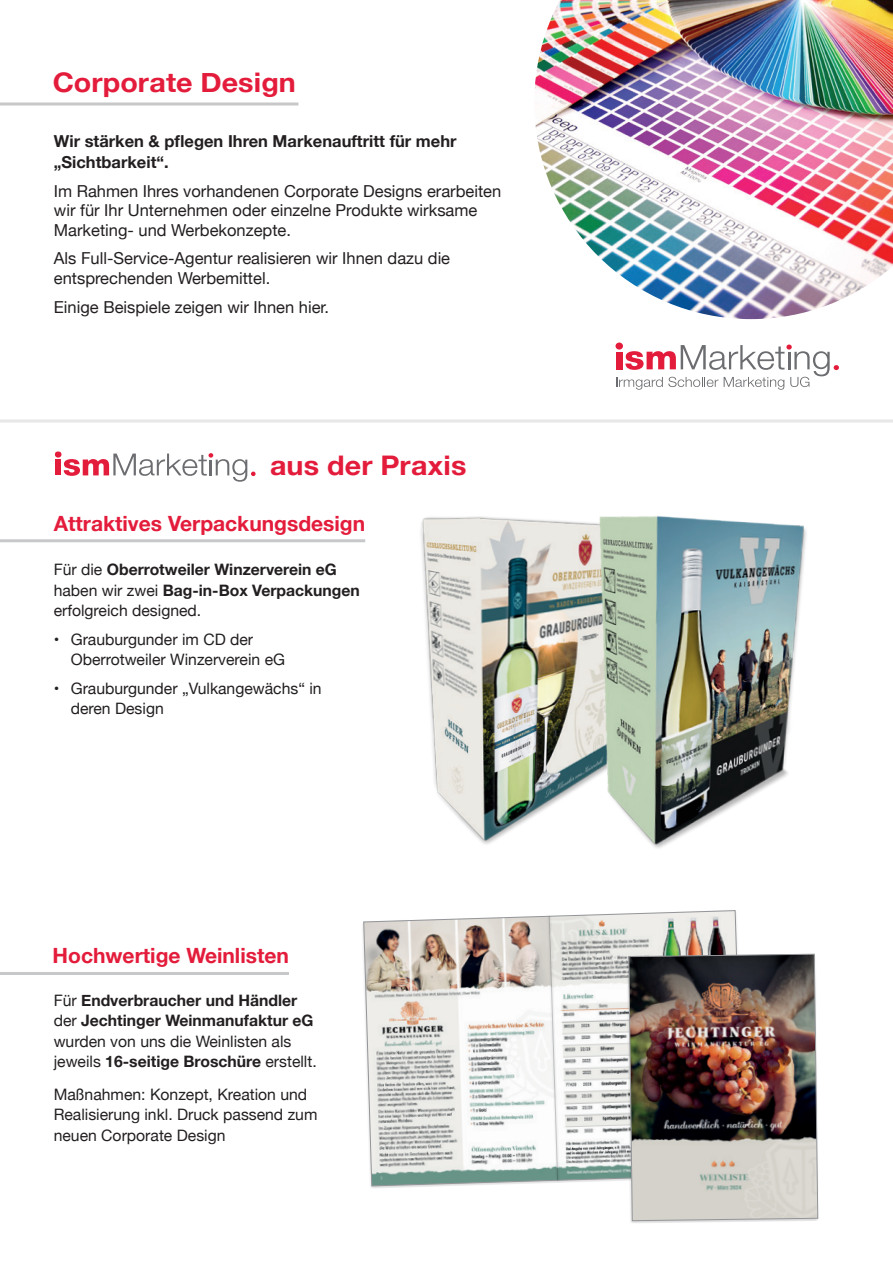
<style>
.page{position:relative;width:893px;height:1263px;background:#fff}
.page>*{position:absolute;margin:0;border:0;box-sizing:border-box;transform-origin:0 0}
.t1{font:700 27px "Helvetica Neue";letter-spacing:.005em;color:#e41c3b;scale:1.06 1}
.t2{font:700 21px "Helvetica Neue";color:#e41c3b}
.t3{font:16.5px/19.8px "Helvetica Neue";color:#231f20}
.t4{font:700 16.5px/21.6px "Helvetica Neue";color:#231f20}
.t5{font:700 15.75px/20.2px "Helvetica Neue";color:#231f20}
.t6{font:15.75px/20.2px "Helvetica Neue";color:#231f20}
.s1{font-weight:400}
</style>
<div class="page">
<div style="left:55px;top:459px;width:6px;height:16px;background:#e41c3b"></div>
<div style="left:55px;top:451px;width:7px;height:7px;background:#e41c3b;border-radius:50%"></div>
<svg style="left:64px;top:453px;width:192px;height:29px"></svg>
<hr style="left:0;top:539px;width:365px;height:3px;background:#c7c8ca">
<hr style="left:0;top:972px;width:289px;height:3px;background:#c7c8ca">
<hr style="left:0;top:419px;width:893px;height:3px;background:#e6e7e9">
<img style="left:421px;top:516px;width:125px;height:328px">
<img style="left:546px;top:516px;width:260px;height:332px">
<svg style="left:363px;top:910px;width:375px;height:276px"></svg>
<svg style="left:626px;top:951px;width:193px;height:272px"></svg>
<img style="left:628px;top:954px;width:190px;height:267px">
<div style="left:547px;top:914px;width:13px;height:268px;background:#231f20;opacity:.85"></div>
<svg style="left:549px;top:916px;width:9px;height:264px"></svg>
<svg style="left:615px;top:342px;width:8px;height:8px"></svg>
<svg style="left:616px;top:345px;width:223px;height:45px"></svg>
<hr style="left:0;top:102px;width:298px;height:3px;background:#c7c8ca">
<img style="left:535px;top:0;width:358px;height:319px">
<h1 class="t1" style="left:53px;top:61px;width:231px">Corporate Design</h1>
<p class="t4" style="left:54px;top:130px;width:404px">Wir stärken &amp; pflegen Ihren Markenauftritt für mehr „Sichtbarkeit“.</p>
<p class="t3" style="left:54px;top:182px;width:449px">Im Rahmen Ihres vorhandenen Corporate Designs erarbeiten wir für Ihr Unternehmen oder einzelne Produkte wirksame<br>Marketing- und Werbekonzepte.</p>
<p class="t3" style="left:54px;top:250px;width:398px">Als Full-Service-Agentur realisieren wir Ihnen dazu die entsprechenden Werbemittel.</p>
<p class="t3" style="left:54px;top:298px;width:277px">Einige Beispiele zeigen wir Ihnen hier.</p>
<h1 class="t1" style="left:270px;top:445px;width:187px">aus der Praxis</h1>
<p class="t2" style="left:54px;top:507px;width:313px">Attraktives Verpackungsdesign</p>
<p class="t5" style="left:54px;top:560px;width:308px"><span class="s1">Für die</span> Oberrotweiler Winzerverein eG <span class="s1">haben wir zwei</span> Bag-in-Box Verpackungen <span class="s1">erfolgreich designed.</span></p>
<p class="t6" style="left:71px;top:630px;width:216px;text-indent:-17px">• Grauburgunder im CD der<br>Oberrotweiler Winzerverein eG</p>
<p class="t6" style="left:71px;top:679px;width:253px;text-indent:-17px">• Grauburgunder „Vulkangewächs“ in deren Design</p>
<p class="t2" style="left:53px;top:939px;width:238px">Hochwertige Weinlisten</p>
<p class="t5" style="left:54px;top:991px;width:265px"><span class="s1">Für</span> Endverbraucher und Händler <span class="s1">der</span> Jechtinger Weinmanufaktur eG <span class="s1">wurden von uns die Weinlisten als jeweils</span> 16-seitige Broschüre <span class="s1">erstellt.</span></p>
<p class="t6" style="left:54px;top:1085px;width:265px">Maßnahmen: Konzept, Kreation und<br>Realisierung inkl. Druck passend zum neuen Corporate Design</p>
</div>
